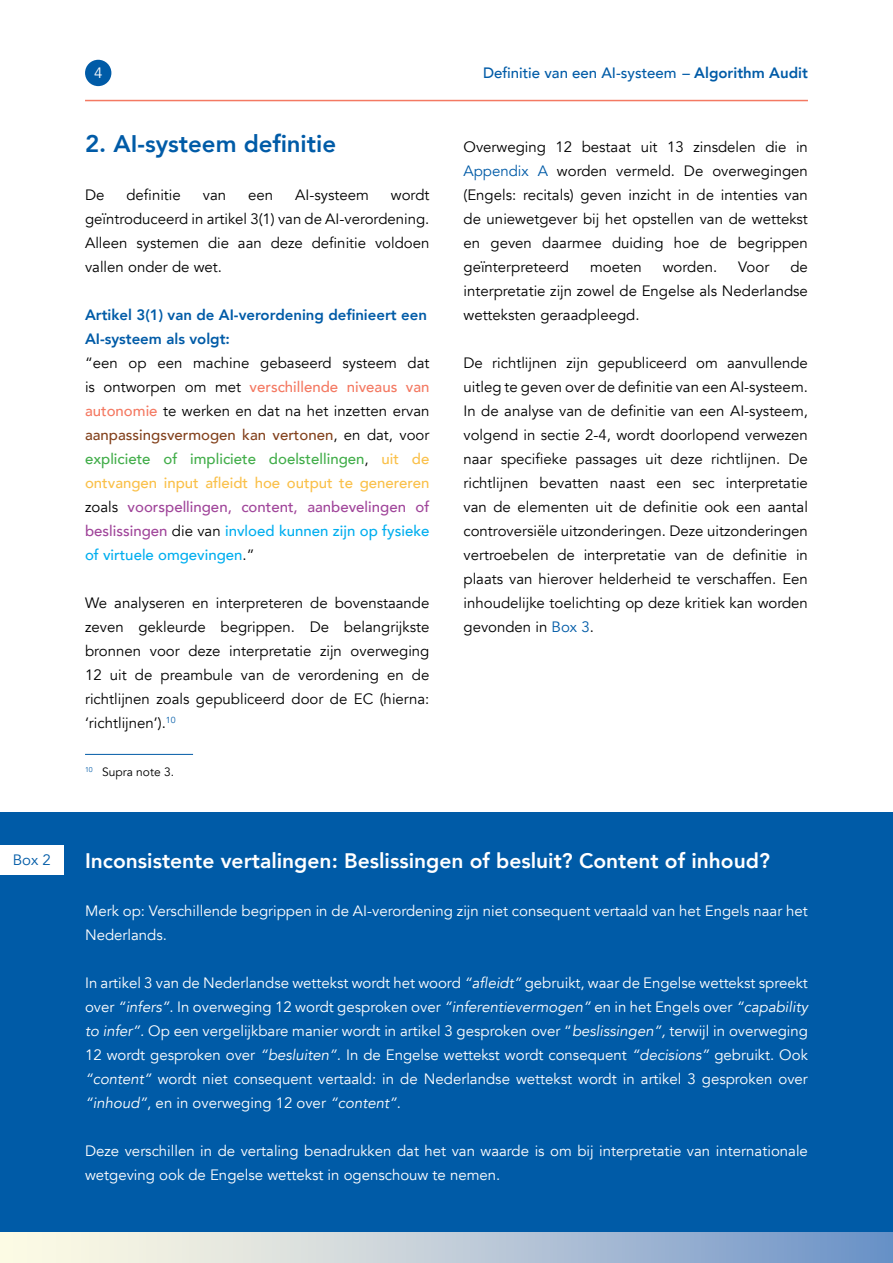
<style>
.page{position:relative;width:893px;height:1263px;background:#fff}
.page>*{position:absolute;margin:0;border:0;box-sizing:border-box;transform-origin:0 0}
.t1{font:800 24px "Avenir";color:#005ba7}
.t2{font:800 21px "Avenir";color:#fff}
.t3{font:15px/24px "Avenir";color:#000;text-align:justify}
.t4{font:15px/24px "Avenir";color:#fff}
.t5{font:800 15px/24px "Avenir";color:#005ba7}
.t6{font:500 15px "Avenir";color:#005ba7}
.t7{font:15px "Avenir";color:#005ba7}
.t8{font:12px "Avenir";color:#000}
.s1{font-weight:800}
.s2{font-weight:500;color:#f47962}
.s3{font-weight:500;color:#83421d}
.s4{font-weight:500;color:#41ad49}
.s5{font-weight:500;color:#fac049}
.s6{font-weight:500;color:#a0459a}
.s7{font-weight:500;color:#00aeef}
.s8{color:#005ba7}
.s9{font-style:italic}
</style>
<div class="page">
<div style="left:0;top:812px;width:893px;height:451px;background:#005ba7"></div>
<div style="left:0;top:845px;width:64px;height:30px;background:#fff"></div>
<hr style="left:85px;top:754px;width:108px;height:1px;background:#005ba7">
<hr style="left:85px;top:100px;width:723px;height:1px;background:#f47962">
<div style="left:85px;top:60px;width:26px;height:26px;background:#005ba7;border-radius:50%"></div>
<div style="left:0;top:1233px;width:893px;height:30px;background:linear-gradient(to right,#ffffe7,#7194c9)"></div>
<p class="t7" style="left:13px;top:851px;width:40px">Box 2</p>
<p class="t4" style="left:94px;top:61px;width:10px">4</p>
<p class="t6" style="left:483px;top:60px;width:326px">Definitie van een AI-systeem – <span class="s1">Algorithm Audit</span></p>
<h1 class="t1" style="left:85px;top:125px;width:253px">2. AI-systeem definitie</h1>
<p class="t3" style="left:85px;top:183px;width:21px">De</p>
<p class="t3" style="left:126px;top:183px;width:56px">definitie</p>
<p class="t3" style="left:203px;top:183px;width:25px">van</p>
<p class="t3" style="left:248px;top:183px;width:27px">een</p>
<p class="t3" style="left:295px;top:183px;width:75px">AI-systeem</p>
<p class="t3" style="left:85px;top:183px;width:346px;text-indent:306px">wordt geïntroduceerd in artikel 3(1) van de AI-verordening.<br>Alleen systemen die aan deze definitie voldoen vallen onder de wet.</p>
<p class="t5" style="left:85px;top:302px;width:343px">Artikel 3(1) van de AI-verordening definieert een<br>AI-systeem als volgt:</p>
<p class="t3" style="left:85px;top:351px;width:346px">“een op een machine gebaseerd systeem dat is ontworpen om met <span class="s2">verschillende niveaus van autonomie</span> te werken en dat na het inzetten ervan <span class="s3">aanpassingsvermogen kan vertonen</span>, en dat, voor <span class="s4">expliciete of impliciete doelstellingen</span>, <span class="s5">uit de ontvangen input afleidt hoe output te genereren </span>zoals <span class="s6">voorspellingen, content, aanbevelingen of beslissingen</span> die van <span class="s7">invloed kunnen zijn op fysieke of virtuele omgevingen</span>.”</p>
<p class="t3" style="left:85px;top:591px;width:346px">We analyseren en interpreteren de bovenstaande zeven gekleurde begrippen. De belangrijkste bronnen voor deze interpretatie zijn overweging 12 uit de preambule van de verordening en de richtlijnen zoals gepubliceerd door de EC (hierna: ‘richtlijnen’).<sup>10</sup></p>
<p class="t8" style="left:85px;top:764px;width:91px"><sup>10</sup> Supra note 3.</p>
<p class="t3" style="left:463px;top:135px;width:346px">Overweging 12 bestaat uit 13 zinsdelen die in <span class="s8">Appendix A</span> worden vermeld. De overwegingen (Engels: recitals) geven inzicht in de intenties van de uniewetgever bij het opstellen van de wettekst en geven daarmee duiding hoe de begrippen geïnterpreteerd</p>
<p class="t3" style="left:463px;top:255px;width:346px;text-indent:327px">de interpretatie zijn zowel de Engelse als Nederlandse wetteksten geraadpleegd.</p>
<p class="t3" style="left:463px;top:351px;width:346px">De richtlijnen zijn gepubliceerd om aanvullende uitleg te geven over de definitie van een AI-systeem.<br>In de analyse van de definitie van een AI-systeem, volgend in sectie 2-4, wordt doorlopend verwezen naar specifieke passages uit deze richtlijnen. De richtlijnen bevatten naast een sec interpretatie van de elementen uit de definitie ook een aantal controversiële uitzonderingen. Deze uitzonderingen vertroebelen de interpretatie van de definitie in plaats van hierover helderheid te verschaffen. Een inhoudelijke toelichting op deze kritiek kan worden gevonden in <span class="s8">Box 3</span>.</p>
<p class="t3" style="left:590px;top:255px;width:53px">moeten</p>
<p class="t3" style="left:663px;top:255px;width:56px">worden.</p>
<p class="t3" style="left:738px;top:255px;width:33px">Voor</p>
<h2 class="t2" style="left:85px;top:844px;width:686px">Inconsistente vertalingen: Beslissingen of besluit? Content of inhoud?</h2>
<p class="t4" style="left:85px;top:899px;width:724px">Merk op: Verschillende begrippen in de AI-verordening zijn niet consequent vertaald van het Engels naar het<br>Nederlands.</p>
<p class="t4" style="left:85px;top:971px;width:724px;text-align:justify">In artikel 3 van de Nederlandse wettekst wordt het woord <span class="s9">“afleidt”</span> gebruikt, waar de Engelse wettekst spreekt over <span class="s9">“infers”</span>. In overweging 12 wordt gesproken over <span class="s9">“inferentievermogen”</span> en in het Engels over <span class="s9">“capability to infer”.</span> Op een vergelijkbare manier wordt in artikel 3 gesproken over “<span class="s9">beslissingen”,</span> terwijl in overweging 12 wordt gesproken over <span class="s9">“besluiten”.</span> In de Engelse wettekst wordt consequent <span class="s9">“decisions”</span> gebruikt. Ook <span class="s9">“content”</span> wordt niet consequent vertaald: in de Nederlandse wettekst wordt in artikel 3 gesproken over <span class="s9">“inhoud”</span>, en in overweging 12 over <span class="s9">“content”</span>.</p>
<p class="t4" style="left:85px;top:1139px;width:724px">Deze verschillen in de vertaling benadrukken dat het van waarde is om bij interpretatie van internationale wetgeving ook de Engelse wettekst in ogenschouw te nemen.</p>
</div>
